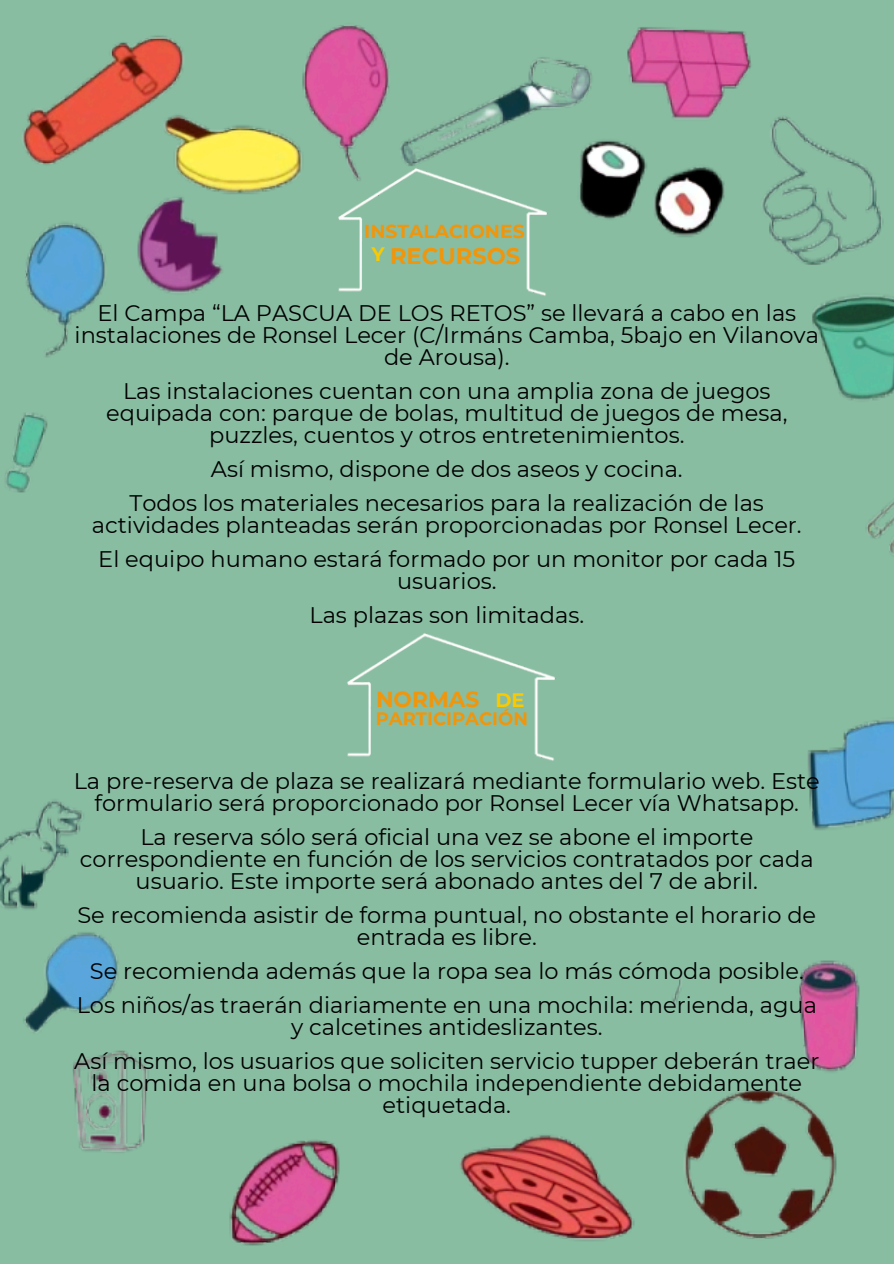
<style>
.page{position:relative;width:894px;height:1264px;background:#fff}
.page>*{position:absolute;margin:0;border:0;box-sizing:border-box;transform-origin:0 0}
.t1{font:22.5px/22px "Montserrat";color:#000;text-align:center}
.t2{font:700 22.5px "Montserrat";color:#f0960c}
.t3{font:700 21.75px "Montserrat";color:#f0960c}
.t4{font:700 19.5px "Montserrat";color:#fbc900}
.t5{font:700 18.75px "Montserrat";color:#f0960c}
.t6{font:700 18px "Montserrat";color:#f0960c}
</style>
<div class="page">
<img style="left:0;top:0;width:893px;height:1263px">
<div style="left:330px;top:166px;width:234px;height:132px;background:#88bda2"></div>
<div style="left:338px;top:631px;width:234px;height:132px;background:#88bda2"></div>
<div style="left:171px;top:802px;width:510px;height:330px;background:#88bda2"></div>
<div style="left:362px;top:1067px;width:84px;height:130px;background:#88bda2"></div>
<p class="t5" style="left:364px;top:219px;width:162px">INSTALACIONES</p>
<p class="t4" style="left:371px;top:242px;width:15px">Y</p>
<p class="t2" style="left:390px;top:242px;width:132px">RECURSOS</p>
<h2 class="t1" style="left:75px;top:302px;width:745px">El Campa “LA PASCUA DE LOS RETOS” se llevará a cabo en las instalaciones de Ronsel Lecer (C/Irmáns Camba, 5bajo en Vilanova de Arousa).</h2>
<h2 class="t1" style="left:106px;top:380px;width:682px">Las instalaciones cuentan con una amplia zona de juegos equipada con: parque de bolas, multitud de juegos de mesa, puzzles, cuentos y otros entretenimientos.</h2>
<h2 class="t1" style="left:211px;top:458px;width:473px">Así mismo, dispone de dos aseos y cocina.</h2>
<h2 class="t1" style="left:92px;top:492px;width:711px">Todos los materiales necesarios para la realización de las actividades planteadas serán proporcionadas por Ronsel Lecer.</h2>
<h2 class="t1" style="left:98px;top:548px;width:698px">El equipo humano estará formado por un monitor por cada 15 usuarios.</h2>
<p class="t1" style="left:309px;top:604px;width:276px">Las plazas son limitadas.</p>
<p class="t3" style="left:376px;top:686px;width:105px">NORMAS</p>
<h1 class="t4" style="left:495px;top:688px;width:31px">DE</h1>
<h2 class="t6" style="left:375px;top:707px;width:154px">PARTICIPACIÓN</h2>
<h1 class="t1" style="left:74px;top:769px;width:747px">La pre-reserva de plaza se realizará mediante formulario web. Este formulario será proporcionado por Ronsel Lecer vía Whatsapp.</h1>
<p class="t1" style="left:80px;top:825px;width:735px">La reserva sólo será oficial una vez se abone el importe correspondiente en función de los servicios contratados por cada usuario. Este importe será abonado antes del 7 de abril.</p>
<p class="t1" style="left:77px;top:903px;width:740px">Se recomienda asistir de forma puntual, no obstante el horario de entrada es libre.</p>
<h2 class="t1" style="left:90px;top:959px;width:715px">Se recomienda además que la ropa sea lo más cómoda posible.</h2>
<h2 class="t1" style="left:77px;top:993px;width:741px">Los niños/as traerán diariamente en una mochila: merienda, agua y calcetines antideslizantes.</h2>
<h2 class="t1" style="left:74px;top:1049px;width:746px">Así mismo, los usuarios que soliciten servicio tupper deberán traer la comida en una bolsa o mochila independiente debidamente etiquetada.</h2>
</div>
